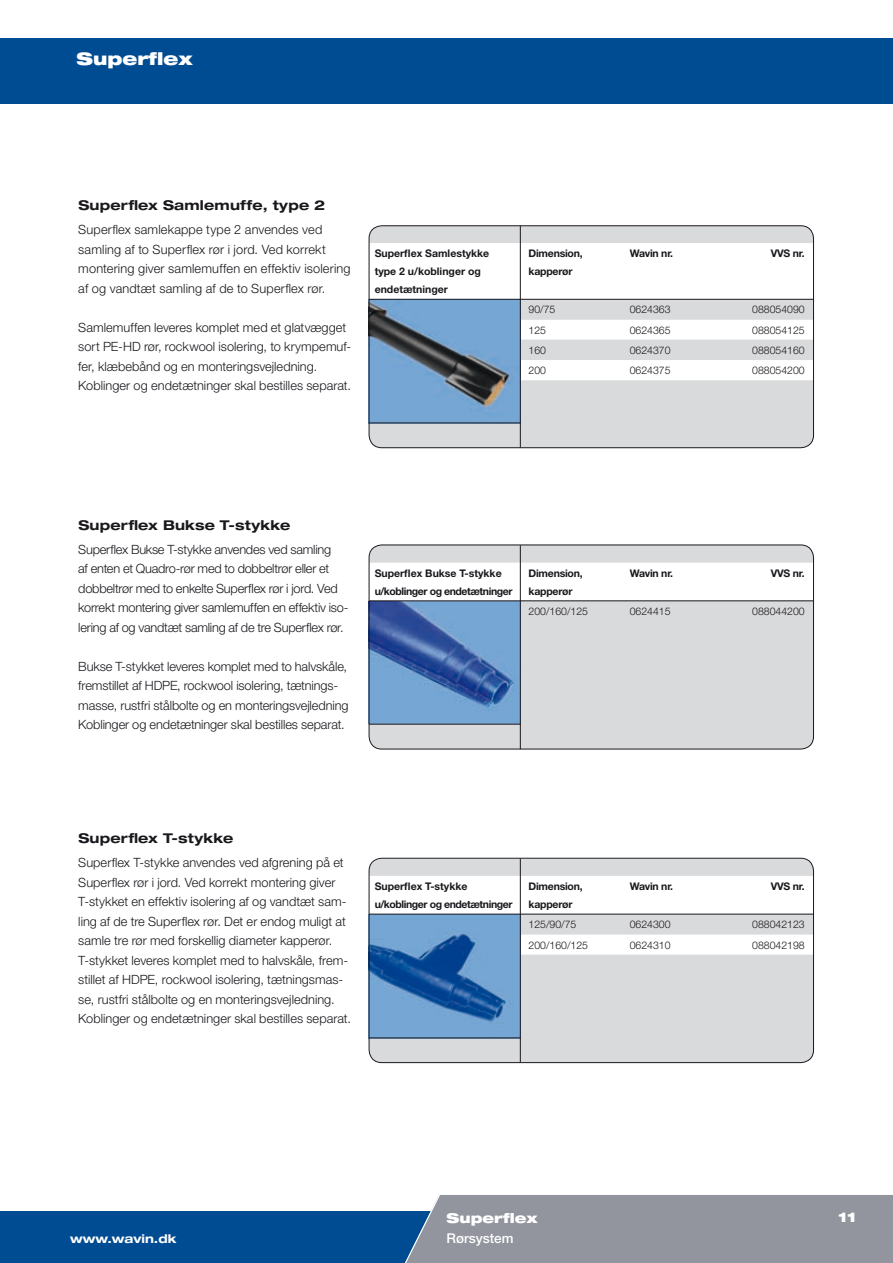
<style>
.page{position:relative;width:893px;height:1263px;background:#fff}
.page>*{position:absolute;margin:0;border:0;box-sizing:border-box;transform-origin:0 0}
.t1{font:900 expanded 17.25px "Helvetica Neue";color:#fff}
.t2{font:700 expanded 13.5px "Helvetica Neue";letter-spacing:.015em;color:#1a171c}
.t3{font:900 expanded 13.5px "Helvetica Neue";color:#fff}
.t4{font:500 13.5px "Helvetica Neue";color:#fff}
.t5{font:300 12.75px/19.5px "Helvetica Neue";color:#1a171c}
.t6{font:700 expanded 12px "Helvetica Neue";color:#fff}
.t7{font:300 10.5px "Helvetica Neue";color:#1a171c}
.t8{font:700 10.5px/18px "Helvetica Neue";letter-spacing:-.02em;color:#1a171c}
.t9{font:700 10.5px/18px "Helvetica Neue";letter-spacing:-.04em;color:#1a171c}
.t10{font:700 10.5px/18px "Helvetica Neue";color:#1a171c}
</style>
<div class="page">
<div style="left:0;top:38px;width:893px;height:66px;background:#004c93"></div>
<div style="left:0;top:1212px;width:893px;height:51px;background:#004c93"></div>
<div style="left:405px;top:1195px;width:488px;height:68px;background:#92949e"></div>
<div style="left:369px;top:859px;width:445px;height:203px;background:#d9dadb;border-radius:13px"></div>
<svg style="left:371px;top:876px;width:441px;height:78px"></svg>
<img style="left:371px;top:915px;width:149px;height:122px">
<div style="left:369px;top:226px;width:445px;height:222px;background:#d9dadb;border-radius:13px"></div>
<div style="left:371px;top:243px;width:441px;height:137px;background:#fff"></div>
<svg style="left:521px;top:300px;width:291px;height:60px"></svg>
<img style="left:371px;top:300px;width:149px;height:122px">
<hr style="left:520px;top:226px;width:1px;height:222px;background:#1a171c">
<hr style="left:369px;top:299px;width:444px;height:1px;background:#1a171c">
<div style="left:369px;top:225px;width:445px;height:223px;border:1px solid #1a171c;border-radius:13px"></div>
<hr style="left:369px;top:422px;width:152px;height:1px;background:#1a171c">
<div style="left:369px;top:545px;width:445px;height:204px;background:#d9dadb;border-radius:13px"></div>
<div style="left:371px;top:563px;width:441px;height:39px;background:#fff"></div>
<img style="left:371px;top:601px;width:149px;height:123px">
<hr style="left:520px;top:545px;width:1px;height:204px;background:#1a171c">
<hr style="left:369px;top:600px;width:444px;height:1px;background:#1a171c">
<div style="left:369px;top:545px;width:445px;height:204px;border:1px solid #1a171c;border-radius:13px"></div>
<hr style="left:369px;top:724px;width:152px;height:1px;background:#1a171c">
<hr style="left:520px;top:858px;width:1px;height:204px;background:#1a171c">
<hr style="left:369px;top:914px;width:444px;height:1px;background:#1a171c">
<div style="left:369px;top:858px;width:445px;height:205px;border:1px solid #1a171c;border-radius:13px"></div>
<hr style="left:369px;top:1037px;width:152px;height:1px;background:#1a171c">
<h1 class="t1" style="left:76px;top:48px;width:118px">Superflex</h1>
<p class="t2" style="left:78px;top:197px;width:248px">Superflex Samlemuffe, type 2</p>
<p class="t5" style="left:78px;top:220px;width:274px">Superflex samlekappe type 2 anvendes ved samling af to Superflex rør i jord. Ved korrekt montering giver samlemuffen en effektiv isolering af og vandtæt samling af de to Superflex rør.</p>
<p class="t5" style="left:78px;top:317px;width:274px">Samlemuffen leveres komplet med et glatvægget sort PE-HD rør, rockwool isolering, to krympemuf&shy;fer, klæbebånd og en monteringsvejledning.<br>Koblinger og endetætninger skal bestilles separat.</p>
<p class="t10" style="left:375px;top:244px;width:116px">Superflex Samlestykke type 2 u/koblinger og endetætninger</p>
<p class="t8" style="left:528px;top:244px;width:56px">Dimension, kapperør</p>
<p class="t8" style="left:630px;top:244px;width:45px">Wavin nr.</p>
<p class="t8" style="left:771px;top:244px;width:35px">VVS nr.</p>
<p class="t7" style="left:528px;top:303px;width:28px">90/75</p>
<p class="t7" style="left:630px;top:303px;width:42px">0624363</p>
<p class="t7" style="left:752px;top:303px;width:54px">088054090</p>
<p class="t7" style="left:528px;top:324px;width:19px">125</p>
<p class="t7" style="left:630px;top:324px;width:42px">0624365</p>
<p class="t7" style="left:752px;top:324px;width:54px">088054125</p>
<p class="t7" style="left:528px;top:344px;width:19px">160</p>
<p class="t7" style="left:630px;top:344px;width:42px">0624370</p>
<p class="t7" style="left:752px;top:344px;width:54px">088054160</p>
<p class="t7" style="left:528px;top:364px;width:19px">200</p>
<p class="t7" style="left:630px;top:364px;width:42px">0624375</p>
<p class="t7" style="left:752px;top:364px;width:54px">088054200</p>
<p class="t2" style="left:78px;top:517px;width:213px">Superflex Bukse T-stykke</p>
<p class="t5" style="left:78px;top:539px;width:272px">Superflex Bukse T-stykke anvendes ved samling<br>af enten et Quadro-rør med to dobbeltrør eller et dobbeltrør med to enkelte Superflex rør i jord. Ved korrekt montering giver samlemuffen en effektiv iso&shy;lering af og vandtæt samling af de tre Superflex rør.</p>
<p class="t5" style="left:78px;top:656px;width:272px">Bukse T-stykket leveres komplet med to halvskåle, fremstillet af HDPE, rockwool isolering, tætnings&shy;masse, rustfri stålbolte og en monteringsvejledning Koblinger og endetætninger skal bestilles separat.</p>
<p class="t9" style="left:375px;top:564px;width:139px">Superflex Bukse T-stykke u/koblinger og endetætninger</p>
<p class="t8" style="left:528px;top:564px;width:56px">Dimension, kapperør</p>
<p class="t8" style="left:630px;top:564px;width:45px">Wavin nr.</p>
<p class="t8" style="left:771px;top:564px;width:35px">VVS nr.</p>
<p class="t7" style="left:528px;top:605px;width:61px">200/160/125</p>
<p class="t7" style="left:630px;top:605px;width:42px">0624415</p>
<p class="t7" style="left:752px;top:605px;width:54px">088044200</p>
<p class="t2" style="left:78px;top:830px;width:156px">Superflex T-stykke</p>
<p class="t5" style="left:78px;top:852px;width:274px">Superflex T-stykke anvendes ved afgrening på et Superflex rør i jord. Ved korrekt montering giver T-stykket en effektiv isolering af og vandtæt sam&shy;ling af de tre Superflex rør. Det er endog muligt at samle tre rør med forskellig diameter kapperør.<br>T-stykket leveres komplet med to halvskåle, frem&shy;stillet af HDPE, rockwool isolering, tætningsmas&shy;se, rustfri stålbolte og en monteringsvejledning.<br>Koblinger og endetætninger skal bestilles separat.</p>
<p class="t9" style="left:375px;top:877px;width:139px">Superflex T-stykke u/koblinger og endetætninger</p>
<p class="t8" style="left:528px;top:877px;width:56px">Dimension, kapperør</p>
<p class="t8" style="left:630px;top:877px;width:45px">Wavin nr.</p>
<p class="t8" style="left:771px;top:877px;width:35px">VVS nr.</p>
<p class="t7" style="left:528px;top:918px;width:49px">125/90/75</p>
<p class="t7" style="left:630px;top:918px;width:42px">0624300</p>
<p class="t7" style="left:752px;top:918px;width:54px">088042123</p>
<p class="t7" style="left:528px;top:938px;width:61px">200/160/125</p>
<p class="t7" style="left:630px;top:938px;width:42px">0624310</p>
<p class="t7" style="left:752px;top:938px;width:54px">088042198</p>
<p class="t6" style="left:70px;top:1231px;width:108px">www.wavin.dk</p>
<p class="t3" style="left:446px;top:1209px;width:93px">Superflex</p>
<p class="t4" style="left:446px;top:1230px;width:69px">Rørsystem</p>
<p class="t3" style="left:838px;top:1208px;width:19px">11</p>
</div>
